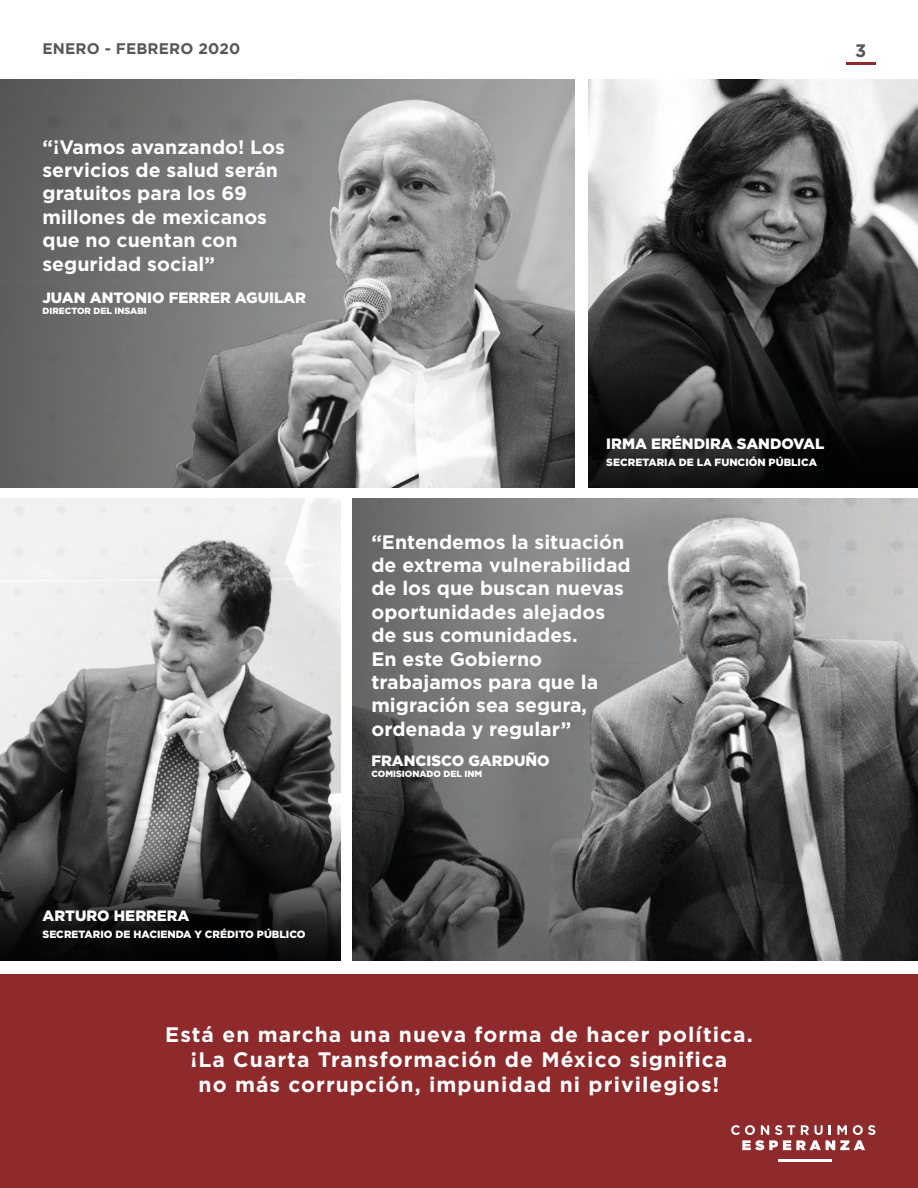
<style>
.page{position:relative;width:918px;height:1188px;background:#fff}
.page>*{position:absolute;margin:0;border:0;box-sizing:border-box;transform-origin:0 0}
.t1{font:700 21px "Gotham";letter-spacing:.05em;color:#fff}
.t2{font:700 19.5px/23.4px "Gotham";color:#fff}
.t3{font:700 18px "Gotham";color:#575756}
.t4{font:700 15.3px "Gotham";letter-spacing:.01em;color:#575756}
.t5{font:900 15px "Gotham";color:#fff}
.t6{font:900 10.5px "Gotham";color:#fff}
.t7{font:900 9px "Gotham";color:#fff}
</style>
<div class="page">
<hr style="left:846px;top:63px;width:29px;height:2px;background:#8e2a2c">
<div style="left:0;top:975px;width:918px;height:213px;background:#8e2a2c"></div>
<svg style="left:731px;top:1125px;width:144px;height:25px"></svg>
<hr style="left:779px;top:1159px;width:53px;height:2px;background:#fff">
<img style="left:0;top:80px;width:574px;height:407px">
<img style="left:352px;top:499px;width:566px;height:462px">
<img style="left:589px;top:80px;width:329px;height:407px">
<img style="left:0;top:499px;width:341px;height:462px">
<p class="t4" style="left:43px;top:39px;width:199px">ENERO - FEBRERO 2020</p>
<p class="t3" style="left:855px;top:39px;width:13px">3</p>
<p class="t2" style="left:43px;top:135px;width:244px">“¡Vamos avanzando! Los servicios de salud serán gratuitos para los 69 millones de mexicanos que no cuentan con seguridad social”</p>
<p class="t5" style="left:43px;top:288px;width:265px">JUAN ANTONIO FERRER AGUILAR</p>
<p class="t7" style="left:43px;top:305px;width:106px">DIRECTOR DEL INSABI</p>
<p class="t5" style="left:43px;top:905px;width:148px">ARTURO HERRERA</p>
<p class="t6" style="left:43px;top:927px;width:265px">SECRETARIO DE HACIENDA Y CRÉDITO PÚBLICO</p>
<p class="t5" style="left:606px;top:433px;width:220px">IRMA ERÉNDIRA SANDOVAL</p>
<p class="t6" style="left:606px;top:455px;width:212px">SECRETARIA DE LA FUNCIÓN PÚBLICA</p>
<p class="t2" style="left:371px;top:530px;width:261px">“Entendemos la situación de extrema vulnerabilidad de los que buscan nuevas oportunidades alejados de sus comunidades.</p>
<p class="t2" style="left:371px;top:647px;width:228px">En este Gobierno trabajamos para que la migración sea segura, ordenada y regular”</p>
<p class="t5" style="left:371px;top:751px;width:180px">FRANCISCO GARDUÑO</p>
<p class="t7" style="left:371px;top:768px;width:112px">COMISIONADO DEL INM</p>
<p class="t1" style="left:165px;top:1020px;width:589px">Está en marcha una nueva forma de hacer política.</p>
<p class="t1" style="left:191px;top:1046px;width:538px">¡La Cuarta Transformación de México significa</p>
<p class="t1" style="left:199px;top:1071px;width:522px">no más corrupción, impunidad ni privilegios!</p>
</div>
